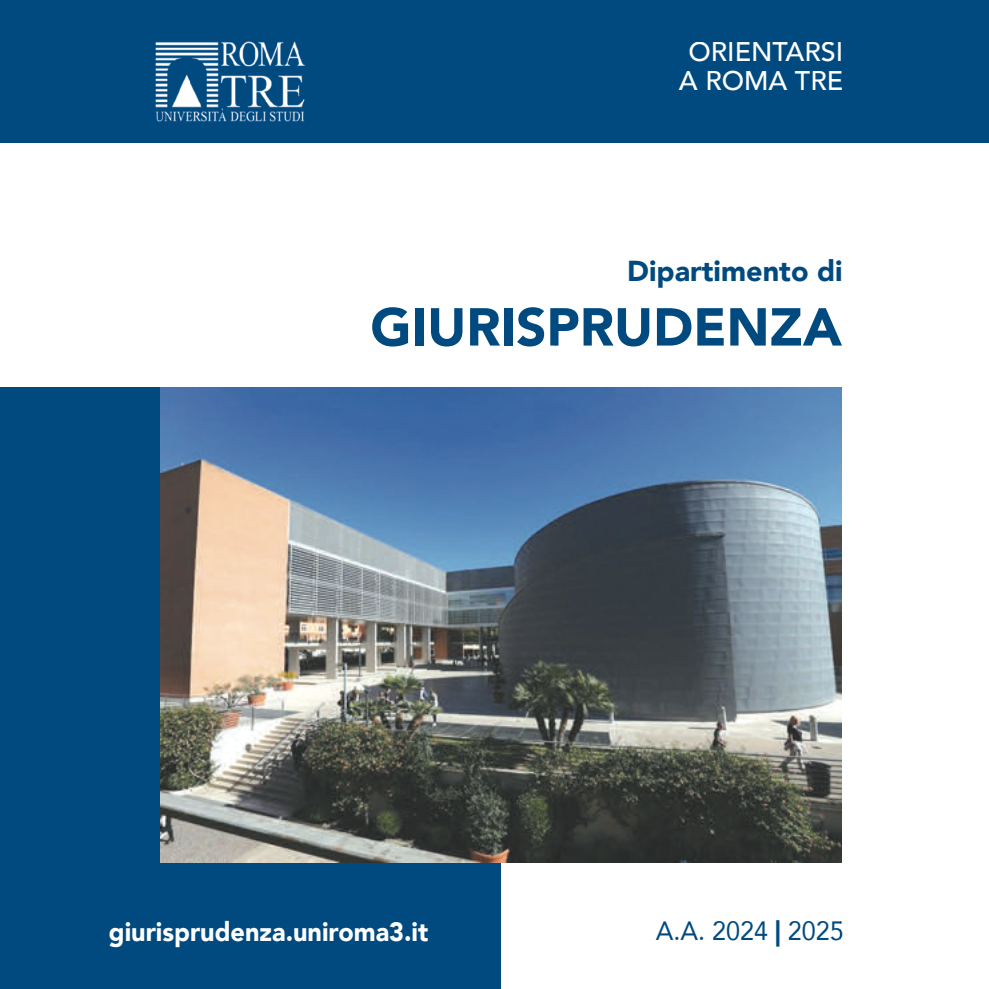
<style>
.page{position:relative;width:989px;height:989px;background:#fff}
.page>*{position:absolute;margin:0;border:0;box-sizing:border-box;transform-origin:0 0}
.t1{font:900 52.88px "Avenir";color:#004a7f}
.t2{font:900 28.8px "Avenir";color:#004a7f}
.t3{font:500 27px "Avenir";color:#fff}
.t4{font:900 26.32px "Avenir";color:#fff;scale:.95 1}
.t5{font:26.32px "Avenir";color:#004a7f;scale:.95 1}
.s1{font-weight:900}
</style>
<div class="page">
<div style="left:0;top:0;width:989px;height:143px;background:#004a7f"></div>
<div style="left:0;top:387px;width:501px;height:602px;background:#004a7f"></div>
<img style="left:160px;top:387px;width:682px;height:475px">
<img style="left:155px;top:41px;width:150px;height:81px">
<p class="t3" style="left:688px;top:34px;width:156px">ORIENTARSI</p>
<p class="t3" style="left:679px;top:63px;width:166px">A ROMA TRE</p>
<p class="t2" style="left:627px;top:252px;width:217px">Dipartimento di</p>
<h1 class="t1" style="left:370px;top:293px;width:473px">GIURISPRUDENZA</h1>
<p class="t4" style="left:109px;top:914px;width:338px">giurisprudenza.uniroma3.it</p>
<p class="t5" style="left:655px;top:913px;width:199px">A.A. 2024 <span class="s1">|</span> 2025</p>
</div>
